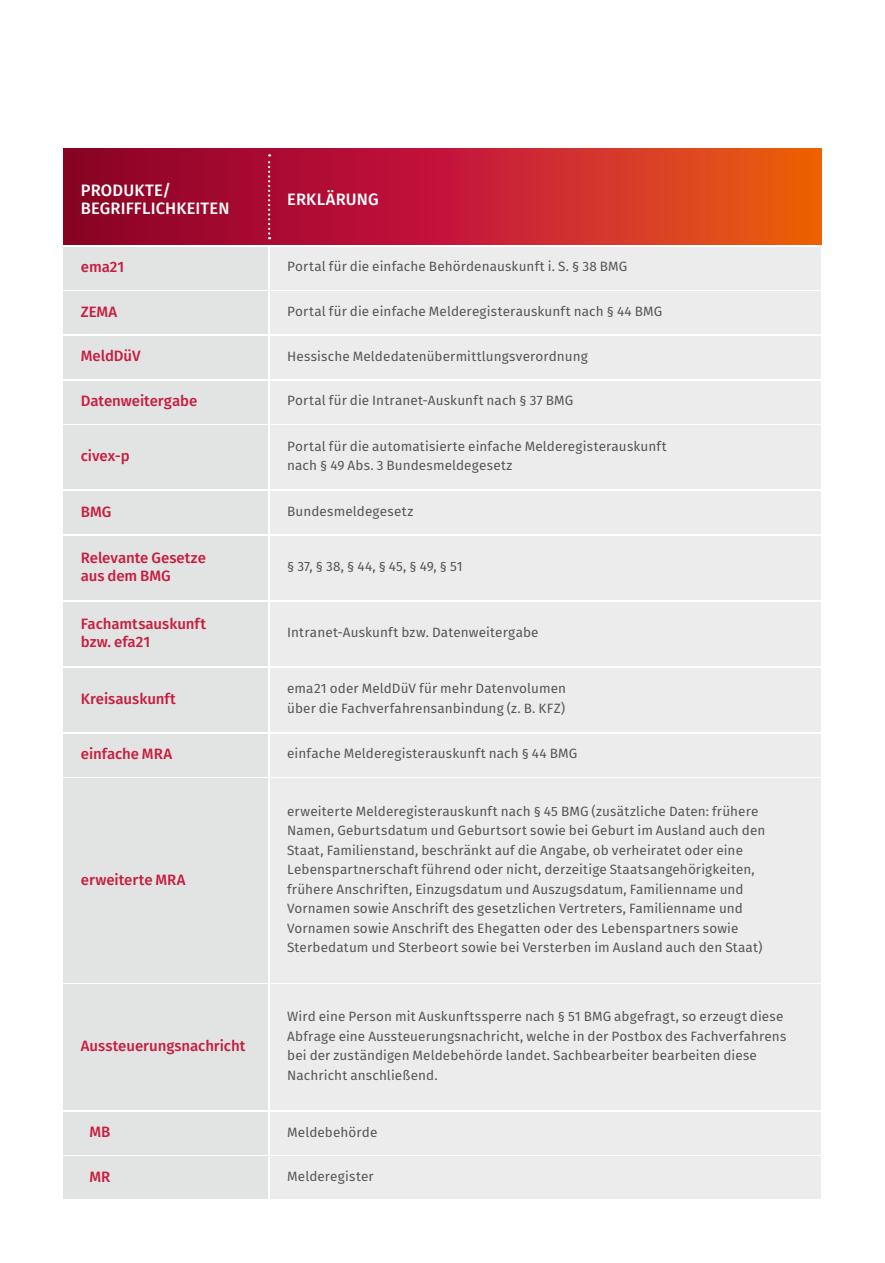
<style>
.page{position:relative;width:885px;height:1263px;background:#fff}
.page>*{position:absolute;margin:0;border:0;box-sizing:border-box;transform-origin:0 0}
.t1{font:500 16.5px/18px "Fira Sans";letter-spacing:.01em;color:#fff}
.t2{font:500 15px/18px "Fira Sans";letter-spacing:-.005em;color:#c61d3f}
.t3{font:13.5px/19.5px "Fira Sans";letter-spacing:.01em;color:#555756}
</style>
<div class="page">
<svg style="left:64px;top:149px;width:757px;height:96px;background:#bf232a"></svg>
<div style="left:64px;top:247px;width:204px;height:42px;background:#e2e3e3"></div>
<div style="left:64px;top:292px;width:204px;height:42px;background:#e2e3e3"></div>
<div style="left:64px;top:336px;width:204px;height:43px;background:#e2e3e3"></div>
<div style="left:64px;top:381px;width:204px;height:42px;background:#e2e3e3"></div>
<div style="left:64px;top:425px;width:204px;height:64px;background:#e2e3e3"></div>
<div style="left:64px;top:491px;width:204px;height:43px;background:#e2e3e3"></div>
<div style="left:64px;top:536px;width:204px;height:64px;background:#e2e3e3"></div>
<div style="left:64px;top:602px;width:204px;height:64px;background:#e2e3e3"></div>
<div style="left:64px;top:668px;width:204px;height:64px;background:#e2e3e3"></div>
<div style="left:64px;top:734px;width:204px;height:42px;background:#e2e3e3"></div>
<div style="left:64px;top:1112px;width:204px;height:42px;background:#e2e3e3"></div>
<div style="left:64px;top:1157px;width:204px;height:42px;background:#e2e3e3"></div>
<div style="left:64px;top:985px;width:204px;height:125px;background:#e2e3e3"></div>
<div style="left:64px;top:778px;width:204px;height:205px;background:#e2e3e3"></div>
<div style="left:270px;top:247px;width:551px;height:42px;background:#ececec"></div>
<div style="left:270px;top:292px;width:551px;height:42px;background:#ececec"></div>
<div style="left:270px;top:336px;width:551px;height:43px;background:#ececec"></div>
<div style="left:270px;top:381px;width:551px;height:42px;background:#ececec"></div>
<div style="left:270px;top:425px;width:551px;height:64px;background:#ececec"></div>
<div style="left:270px;top:491px;width:551px;height:43px;background:#ececec"></div>
<div style="left:270px;top:536px;width:551px;height:64px;background:#ececec"></div>
<div style="left:270px;top:602px;width:551px;height:64px;background:#ececec"></div>
<div style="left:270px;top:668px;width:551px;height:64px;background:#ececec"></div>
<div style="left:270px;top:734px;width:551px;height:42px;background:#ececec"></div>
<div style="left:270px;top:1112px;width:551px;height:42px;background:#ececec"></div>
<div style="left:270px;top:1157px;width:551px;height:42px;background:#ececec"></div>
<div style="left:270px;top:985px;width:551px;height:125px;background:#ececec"></div>
<div style="left:270px;top:778px;width:551px;height:205px;background:#ececec"></div>
<svg style="left:268px;top:154px;width:2px;height:85px"></svg>
<p class="t1" style="left:81px;top:180px;width:150px">PRODUKTE/<br>BEGRIFFLICHKEITEN</p>
<p class="t2" style="left:81px;top:257px;width:45px">ema21</p>
<p class="t2" style="left:81px;top:302px;width:38px">ZEMA</p>
<p class="t2" style="left:81px;top:346px;width:61px">MeldDüV</p>
<p class="t2" style="left:81px;top:391px;width:118px">Datenweitergabe</p>
<p class="t2" style="left:81px;top:446px;width:50px">civex-p</p>
<p class="t2" style="left:81px;top:502px;width:32px">BMG</p>
<p class="t2" style="left:81px;top:548px;width:126px">Relevante Gesetze aus dem BMG</p>
<p class="t2" style="left:81px;top:614px;width:127px">Fachamtsauskunft bzw. efa21</p>
<p class="t2" style="left:81px;top:689px;width:97px">Kreisauskunft</p>
<p class="t2" style="left:81px;top:744px;width:93px">einfache MRA</p>
<p class="t2" style="left:81px;top:869px;width:106px">erweiterte MRA</p>
<p class="t2" style="left:81px;top:1036px;width:166px">Aussteuerungsnachricht</p>
<p class="t2" style="left:89px;top:1122px;width:22px">MB</p>
<p class="t2" style="left:89px;top:1167px;width:22px">MR</p>
<p class="t1" style="left:287px;top:189px;width:93px">ERKLÄRUNG</p>
<p class="t3" style="left:287px;top:257px;width:341px">Portal für die einfache Behördenauskunft i. S. § 38 BMG</p>
<p class="t3" style="left:287px;top:301px;width:376px">Portal für die einfache Melderegisterauskunft nach § 44 BMG</p>
<p class="t3" style="left:287px;top:346px;width:302px">Hessische Meldedatenübermittlungsverordnung</p>
<p class="t3" style="left:287px;top:391px;width:287px">Portal für die Intranet-Auskunft nach § 37 BMG</p>
<p class="t3" style="left:287px;top:436px;width:381px">Portal für die automatisierte einfache Melderegisterauskunft nach § 49 Abs. 3 Bundesmeldegesetz</p>
<p class="t3" style="left:287px;top:501px;width:127px">Bundesmeldegesetz</p>
<p class="t3" style="left:287px;top:556px;width:177px">§ 37, § 38, § 44, § 45, § 49, § 51</p>
<p class="t3" style="left:287px;top:622px;width:253px">Intranet-Auskunft bzw. Datenweitergabe</p>
<p class="t3" style="left:287px;top:678px;width:280px">ema21 oder MeldDüV für mehr Datenvolumen über die Fachverfahrensanbindung (z. B. KFZ)</p>
<p class="t3" style="left:287px;top:743px;width:291px">einfache Melderegisterauskunft nach § 44 BMG</p>
<p class="t3" style="left:287px;top:801px;width:479px">erweiterte Melderegisterauskunft nach § 45 BMG (zusätzliche Daten: frühere Namen, Geburtsdatum und Geburtsort sowie bei Geburt im Ausland auch den Staat, Familienstand, beschränkt auf die Angabe, ob verheiratet oder eine Lebenspartnerschaft führend oder nicht, derzeitige Staatsangehörigkeiten, frühere Anschriften, Einzugsdatum und Auszugsdatum, Familienname und Vornamen sowie Anschrift des gesetzlichen Vertreters, Familienname und Vornamen sowie Anschrift des Ehegatten oder des Lebenspartners sowie Sterbedatum und Sterbeort sowie bei Versterben im Ausland auch den Staat)</p>
<p class="t3" style="left:287px;top:1006px;width:500px">Wird eine Person mit Auskunftssperre nach § 51 BMG abgefragt, so erzeugt diese Abfrage eine Aussteuerungsnachricht, welche in der Postbox des Fachverfahrens bei der zuständigen Meldebehörde landet. Sachbearbeiter bearbeiten diese Nachricht anschließend.</p>
<p class="t3" style="left:287px;top:1122px;width:92px">Meldebehörde</p>
<p class="t3" style="left:287px;top:1166px;width:88px">Melderegister</p>
</div>
